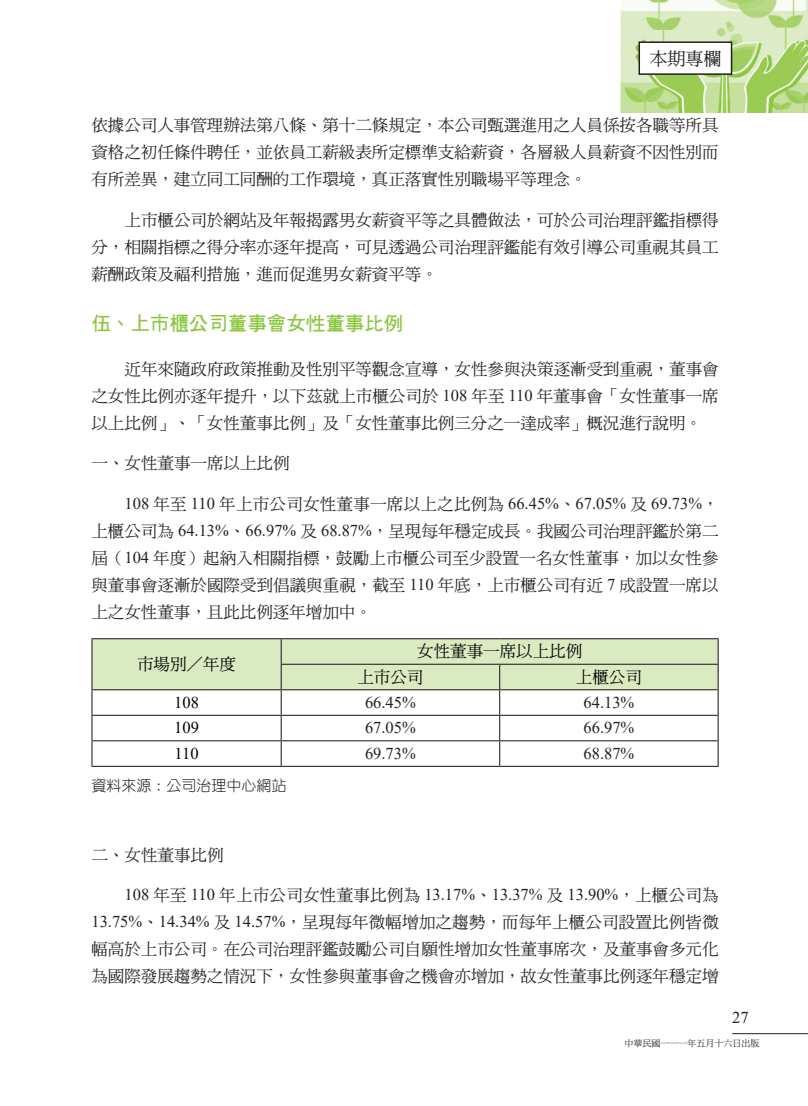
<style>
.page{position:relative;width:808px;height:1106px;background:#fff}
.page>*{position:absolute;margin:0;border:0;box-sizing:border-box;transform-origin:0 0}
.t1{font:19.5px "DF Hei Bd HK BF";color:#8bc63e}
.t2{font:18px "DF Ming Md HK BF";color:#231f20}
.t3{font:16.5px/27px "DF Ming Md HK BF";color:#231f20;text-align:justify}
.t4{font:16.5px "Times New Roman";color:#231f20}
.t5{font:16.5px/25.5px "DF Ming Md HK BF";color:#000}
.t6{font:16.5px "Times New Roman";color:#000}
.t7{font:15px "DF Yuan Lt HK BF";color:#231f20}
.t8{font:9px "DF Ming Md HK BF";color:#231f20}
.s1{font-family:"Times New Roman"}
.s2{font-family:"DF Ming Md HK BF"}
</style>
<div class="page">
<img style="left:621px;top:0;width:187px;height:112px">
<hr style="left:732px;top:1033px;width:76px;height:1px;background:#231f20">
<div style="left:638px;top:41px;width:94px;height:34px;background:#fff;border:2px solid #231f20"></div>
<svg style="left:91px;top:638px;width:628px;height:127px"></svg>
<hr style="left:91px;top:765px;width:190px;height:2px;background:#231f20">
<hr style="left:281px;top:765px;width:219px;height:2px;background:#231f20">
<hr style="left:500px;top:765px;width:219px;height:2px;background:#231f20">
<p class="t2" style="left:649px;top:49px;width:73px">本期專欄</p>
<p class="t3" style="left:91px;top:112px;width:628px">依據公司人事管理辦法第八條、第十二條規定，本公司甄選進用之人員係按各職等所具資格之初任條件聘任，並依員工薪級表所定標準支給薪資，各層級人員薪資不因性別而有所差異，建立同工同酬的工作環境，真正落實性別職場平等理念。</p>
<p class="t3" style="left:91px;top:206px;width:629px;text-indent:33px">上市櫃公司於網站及年報揭露男女薪資平等之具體做法，可於公司治理評鑑指標得分，相關指標之得分率亦逐年提高，可見透過公司治理評鑑能有效引導公司重視其員工薪酬政策及福利措施，進而促進男女薪資平等。</p>
<p class="t1" style="left:91px;top:313px;width:313px">伍、上市櫃公司董事會女性董事比例</p>
<p class="t3" style="left:91px;top:355px;width:629px;text-indent:33px">近年來隨政府政策推動及性別平等觀念宣導，女性參與決策逐漸受到重視，董事會之女性比例亦逐年提升，以下茲就上市櫃公司於 <span class="s1">108</span> 年至 <span class="s1">110</span> 年董事會「女性董事一席以上比例」、「女性董事比例」及「女性董事比例三分之一達成率」概況進行說明。</p>
<p class="t3" style="left:91px;top:450px;width:200px">一、女性董事一席以上比例</p>
<p class="t4" style="left:125px;top:492px;width:595px">108 <span class="s2">年至</span> 110 <span class="s2">年上市公司女性董事一席以上之比例為</span> 66.45%<span class="s2">、</span>67.05% <span class="s2">及</span> 69.73%<span class="s2">，</span></p>
<p class="t3" style="left:91px;top:517px;width:629px">上櫃公司為 <span class="s1">64.13%</span>、<span class="s1">66.97%</span> 及 <span class="s1">68.87%</span>，呈現每年穩定成長。我國公司治理評鑑於第二屆（<span class="s1">104</span> 年度）起納入相關指標，鼓勵上市櫃公司至少設置一名女性董事，加以女性參與董事會逐漸於國際受到倡議與重視，截至 <span class="s1">110</span> 年底，上市櫃公司有近 <span class="s1">7</span> 成設置一席以上之女性董事，且此比例逐年增加中。</p>
<p class="t5" style="left:137px;top:651px;width:101px">市場別／年度</p>
<p class="t5" style="left:357px;top:638px;width:226px;text-indent:60px">女性董事一席以上比例上市公司</p>
<p class="t5" style="left:576px;top:664px;width:67px">上櫃公司</p>
<p class="t6" style="left:174px;top:690px;width:26px">108</p>
<p class="t4" style="left:365px;top:690px;width:52px">66.45%</p>
<p class="t4" style="left:583px;top:690px;width:52px">64.13%</p>
<p class="t6" style="left:174px;top:716px;width:26px">109</p>
<p class="t4" style="left:365px;top:716px;width:52px">67.05%</p>
<p class="t4" style="left:583px;top:716px;width:52px">66.97%</p>
<p class="t6" style="left:175px;top:741px;width:26px">110</p>
<p class="t4" style="left:365px;top:741px;width:52px">69.73%</p>
<p class="t4" style="left:583px;top:741px;width:52px">68.87%</p>
<p class="t7" style="left:91px;top:778px;width:196px">資料來源：公司治理中心網站</p>
<p class="t3" style="left:91px;top:841px;width:134px">二、女性董事比例</p>
<p class="t4" style="left:125px;top:883px;width:596px">108 <span class="s2">年至</span> 110 <span class="s2">年上市公司女性董事比例為</span> 13.17%<span class="s2">、</span>13.37% <span class="s2">及</span> 13.90%<span class="s2">，上櫃公司為</span></p>
<p class="t3" style="left:91px;top:908px;width:629px"><span class="s1">13.75%</span>、<span class="s1">14.34%</span> 及 <span class="s1">14.57%</span>，呈現每年微幅增加之趨勢，而每年上櫃公司設置比例皆微幅高於上市公司。在公司治理評鑑鼓勵公司自願性增加女性董事席次，及董事會多元化為國際發展趨勢之情況下，女性參與董事會之機會亦增加，故女性董事比例逐年穩定增</p>
<p class="t4" style="left:732px;top:1006px;width:18px">27</p>
<p class="t8" style="left:624px;top:1038px;width:136px">中華民國一一一年五月十六日出版</p>
</div>
